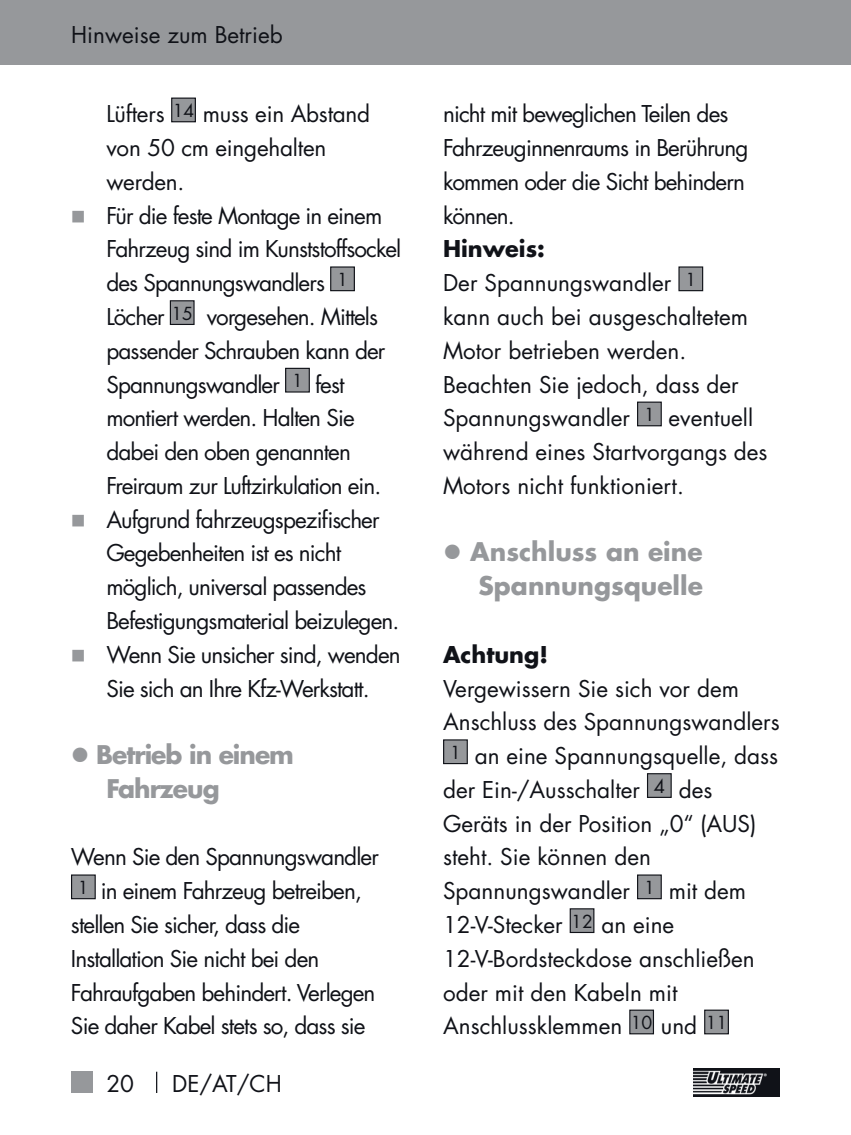
<style>
.page{position:relative;width:851px;height:1135px;background:#fff}
.page>*{position:absolute;margin:0;border:0;box-sizing:border-box;transform-origin:0 0}
.t1{font:700 25px/33.8px "Futura LT Pro";color:#96989b;text-align:center}
.t2{font:700 25px/33.8px "Futura LT Pro";letter-spacing:-.04em;color:#96989b}
.t3{font:22.5px/33.8px "Futura LT Pro";letter-spacing:-.04em;color:#101218}
.t4{font:22.5px/33.8px "Futura LT Pro";color:#101218}
.t5{font:700 22.5px "Futura LT Pro";color:#101218}
.s1{font-weight:700}
</style>
<div class="page">
<div style="left:0;top:0;width:851px;height:65px;background:#96989b"></div>
<img style="left:693px;top:1068px;width:87px;height:28px">
<div style="left:71px;top:1071px;width:21px;height:21px;background:#96989b"></div>
<svg style="left:156px;top:1071px;width:1px;height:21px"></svg>
<div style="left:172px;top:98px;width:23px;height:24px;background:#96989b"></div>
<div style="left:171px;top:97px;width:25px;height:25px;border:1px solid #101218"></div>
<div style="left:331px;top:267px;width:23px;height:23px;background:#96989b"></div>
<div style="left:330px;top:266px;width:25px;height:25px;border:1px solid #101218"></div>
<div style="left:170px;top:301px;width:24px;height:23px;background:#96989b"></div>
<div style="left:170px;top:300px;width:25px;height:25px;border:1px solid #101218"></div>
<div style="left:286px;top:368px;width:23px;height:24px;background:#96989b"></div>
<div style="left:285px;top:367px;width:25px;height:25px;border:1px solid #101218"></div>
<div style="left:72px;top:874px;width:23px;height:24px;background:#96989b"></div>
<div style="left:71px;top:874px;width:25px;height:24px;border:1px solid #101218"></div>
<div style="left:679px;top:267px;width:24px;height:23px;background:#96989b"></div>
<div style="left:678px;top:266px;width:25px;height:25px;border:1px solid #101218"></div>
<div style="left:638px;top:402px;width:23px;height:23px;background:#96989b"></div>
<div style="left:637px;top:401px;width:25px;height:25px;border:1px solid #101218"></div>
<div style="left:444px;top:739px;width:23px;height:24px;background:#96989b"></div>
<div style="left:443px;top:739px;width:25px;height:24px;border:1px solid #101218"></div>
<div style="left:647px;top:773px;width:24px;height:24px;background:#96989b"></div>
<div style="left:647px;top:772px;width:25px;height:25px;border:1px solid #101218"></div>
<div style="left:638px;top:874px;width:23px;height:24px;background:#96989b"></div>
<div style="left:637px;top:874px;width:25px;height:24px;border:1px solid #101218"></div>
<div style="left:570px;top:908px;width:24px;height:24px;background:#96989b"></div>
<div style="left:570px;top:907px;width:24px;height:25px;border:1px solid #101218"></div>
<div style="left:630px;top:1009px;width:23px;height:24px;background:#96989b"></div>
<div style="left:629px;top:1009px;width:25px;height:24px;border:1px solid #101218"></div>
<div style="left:705px;top:1009px;width:23px;height:24px;background:#96989b"></div>
<div style="left:704px;top:1009px;width:25px;height:24px;border:1px solid #101218"></div>
<p class="t4" style="left:71px;top:18px;width:213px">Hinweise zum Betrieb</p>
<p class="t3" style="left:106px;top:97px;width:296px">Lüfters <sup>14</sup> muss ein Abstand von 50 cm eingehalten werden.<br>Für die feste Montage in einem<br>Fahrzeug sind im Kunststoffsockel des Spannungswandlers <sup>1<br></sup>Löcher <sup>15</sup> vorgesehen. Mittels passender Schrauben kann der<br>Spannungswandler <sup>1</sup> fest montiert werden. Halten Sie dabei den oben genannten<br>Freiraum zur Luftzirkulation ein.<br>Aufgrund fahrzeugspezifischer<br>Gegebenheiten ist es nicht möglich, universal passendes<br>Befestigungsmaterial beizulegen.<br>Wenn Sie unsicher sind, wenden<br>Sie sich an Ihre Kfz-Werkstatt.</p>
<p class="t2" style="left:106px;top:736px;width:189px;text-indent:-10px">Betrieb in einem<br>Fahrzeug</p>
<p class="t3" style="left:71px;top:839px;width:309px">Wenn Sie den Spannungswandler</p>
<p class="t3" style="left:78px;top:873px;width:285px"><sup>1</sup> in einem Fahrzeug betreiben,</p>
<p class="t3" style="left:71px;top:907px;width:231px">stellen Sie sicher, dass die</p>
<p class="t3" style="left:71px;top:941px;width:250px">Installation Sie nicht bei den</p>
<p class="t3" style="left:71px;top:974px;width:306px">Fahraufgaben behindert. Verlegen</p>
<p class="t3" style="left:71px;top:1008px;width:296px">Sie daher Kabel stets so, dass sie</p>
<p class="t3" style="left:106px;top:1065px;width:29px">20</p>
<p class="t3" style="left:172px;top:1065px;width:111px">DE/AT/CH</p>
<p class="t3" style="left:443px;top:97px;width:307px">nicht mit beweglichen Teilen des<br>Fahrzeuginnenraums in Berührung kommen oder die Sicht behindern können.</p>
<p class="t4" style="left:443px;top:232px;width:326px"><span class="s1">Hinweis:<br></span>Der Spannungswandler <sup>1<br></sup>kann auch bei ausgeschaltetem<br>Motor betrieben werden.<br>Beachten Sie jedoch, dass der<br>Spannungswandler <sup>1</sup> eventuell während eines Startvorgangs des<br>Motors nicht funktioniert.</p>
<p class="t1" style="left:470px;top:534px;width:234px">Anschluss an eine<br>Spannungsquelle</p>
<p class="t5" style="left:443px;top:636px;width:106px">Achtung!</p>
<p class="t4" style="left:443px;top:671px;width:297px">Vergewissern Sie sich vor dem</p>
<p class="t4" style="left:443px;top:704px;width:338px">Anschluss des Spannungswandlers</p>
<p class="t4" style="left:450px;top:738px;width:330px"><sup>1</sup> an eine Spannungsquelle, dass</p>
<p class="t4" style="left:443px;top:772px;width:271px">der Ein-/Ausschalter <sup>4</sup> des</p>
<p class="t4" style="left:443px;top:806px;width:315px">Geräts in der Position „0“ (AUS)</p>
<p class="t4" style="left:443px;top:839px;width:209px">steht. Sie können den</p>
<p class="t4" style="left:443px;top:873px;width:305px">Spannungswandler <sup>1</sup> mit dem</p>
<p class="t4" style="left:443px;top:907px;width:233px">12-V-Stecker <sup>12</sup> an eine</p>
<p class="t4" style="left:443px;top:941px;width:313px">12-V-Bordsteckdose anschließen</p>
<p class="t4" style="left:443px;top:974px;width:236px">oder mit den Kabeln mit</p>
<p class="t4" style="left:443px;top:1008px;width:286px">Anschlussklemmen <sup>10</sup> und <sup>11</sup></p>
</div>
